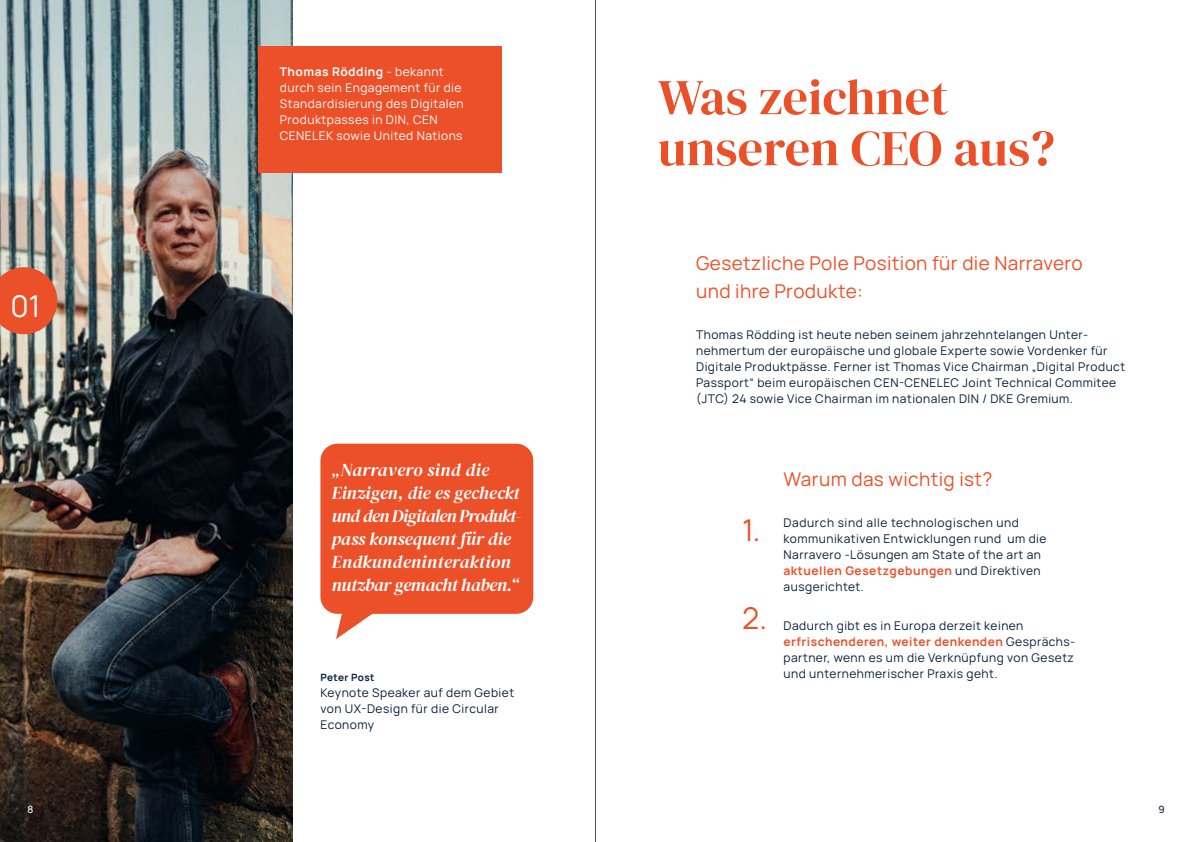
<style>
.page{position:relative;width:1191px;height:842px;background:#fff}
.page>*{position:absolute;margin:0;border:0;box-sizing:border-box;transform-origin:0 0}
.t1{font:50px/51px "DM Serif Display";letter-spacing:.005em;color:#ec5029}
.t2{font:30px "Manrope";color:#ec5029}
.t3{font:30px "Manrope";color:#fff}
.t4{font:19px/28px "Manrope";letter-spacing:.02em;color:#ec5029}
.t5{font:italic 18px/23px "DM Serif Display";letter-spacing:-.005em;color:#fff}
.t6{font:12px/16px "Manrope";letter-spacing:.04em;color:#061d39}
.t7{font:12px/16px "Manrope";letter-spacing:.04em;color:#fff}
.t8{font:700 10px "Manrope";letter-spacing:.03em;color:#061d39}
.t9{font:500 10px "Manrope";color:#fff}
.t10{font:500 10px "Manrope";color:#061d39}
.s1{font-weight:700}
.s2{font-weight:700;color:#ec5029}
</style>
<div class="page">
<img style="left:0;top:0;width:292px;height:842px">
<svg style="left:0;top:267px;width:57px;height:67px;background:#e05e3c"></svg>
<hr style="left:595px;top:0;width:1px;height:842px;background:#000">
<div style="left:320px;top:444px;width:213px;height:170px;background:#ec5029;border-radius:17px"></div>
<svg style="left:336px;top:613px;width:39px;height:26px"></svg>
<div style="left:258px;top:46px;width:244px;height:126px;background:#ec5029"></div>
<h2 class="t3" style="left:11px;top:284px;width:32px">01</h2>
<p class="t7" style="left:280px;top:63px;width:185px"><span class="s1">Thomas Rödding</span> - bekannt durch sein Engagement für die<br>Standardisierung des Digitalen<br>Produktpasses in DIN, CEN<br>CENELEK sowie United Nations</p>
<h3 class="t5" style="left:332px;top:458px;width:191px">„Narravero sind die<br>Einzigen, die es gecheckt und den Digitalen Produkt&shy;pass konsequent für die<br>Endkundeninteraktion nutzbar gemacht haben.“</h3>
<p class="t8" style="left:320px;top:669px;width:56px">Peter Post</p>
<p class="t6" style="left:320px;top:684px;width:195px">Keynote Speaker auf dem Gebiet von UX-Design für die Circular<br>Economy</p>
<h1 class="t1" style="left:658px;top:72px;width:398px">Was zeichnet unseren CEO aus?</h1>
<h3 class="t4" style="left:696px;top:248px;width:388px">Gesetzliche Pole Position für die Narravero und ihre Produkte:</h3>
<p class="t6" style="left:696px;top:326px;width:430px">Thomas Rödding ist heute neben seinem jahrzehntelangen Unter&shy;nehmertum der europäische und globale Experte sowie Vordenker für Digitale Produktpässe. Ferner ist Thomas Vice Chairman „Digital Product Passport“ beim europäischen CEN-CENELEC Joint Technical Commitee (JTC) 24 sowie Vice Chairman im nationalen DIN / DKE Gremium.</p>
<h2 class="t2" style="left:742px;top:507px;width:20px">1.</h2>
<h2 class="t2" style="left:742px;top:595px;width:26px">2.</h2>
<h3 class="t4" style="left:783px;top:464px;width:210px">Warum das wichtig ist?</h3>
<p class="t6" style="left:783px;top:514px;width:264px">Dadurch sind alle technologischen und kommunikativen Entwicklungen rund um die Narravero -Lösungen am State of the art an <span class="s2">aktuellen Gesetzgebungen</span> und Direktiven ausgerichtet.</p>
<p class="t6" style="left:783px;top:617px;width:293px">Dadurch gibt es in Europa derzeit keinen <span class="s2">erfrischenderen, weiter denkenden</span> Gesprächs&shy;partner, wenn es um die Verknüpfung von Gesetz und unternehmerischer Praxis geht.</p>
<p class="t9" style="left:27px;top:802px;width:7px">8</p>
<p class="t10" style="left:1158px;top:802px;width:8px">9</p>
</div>
